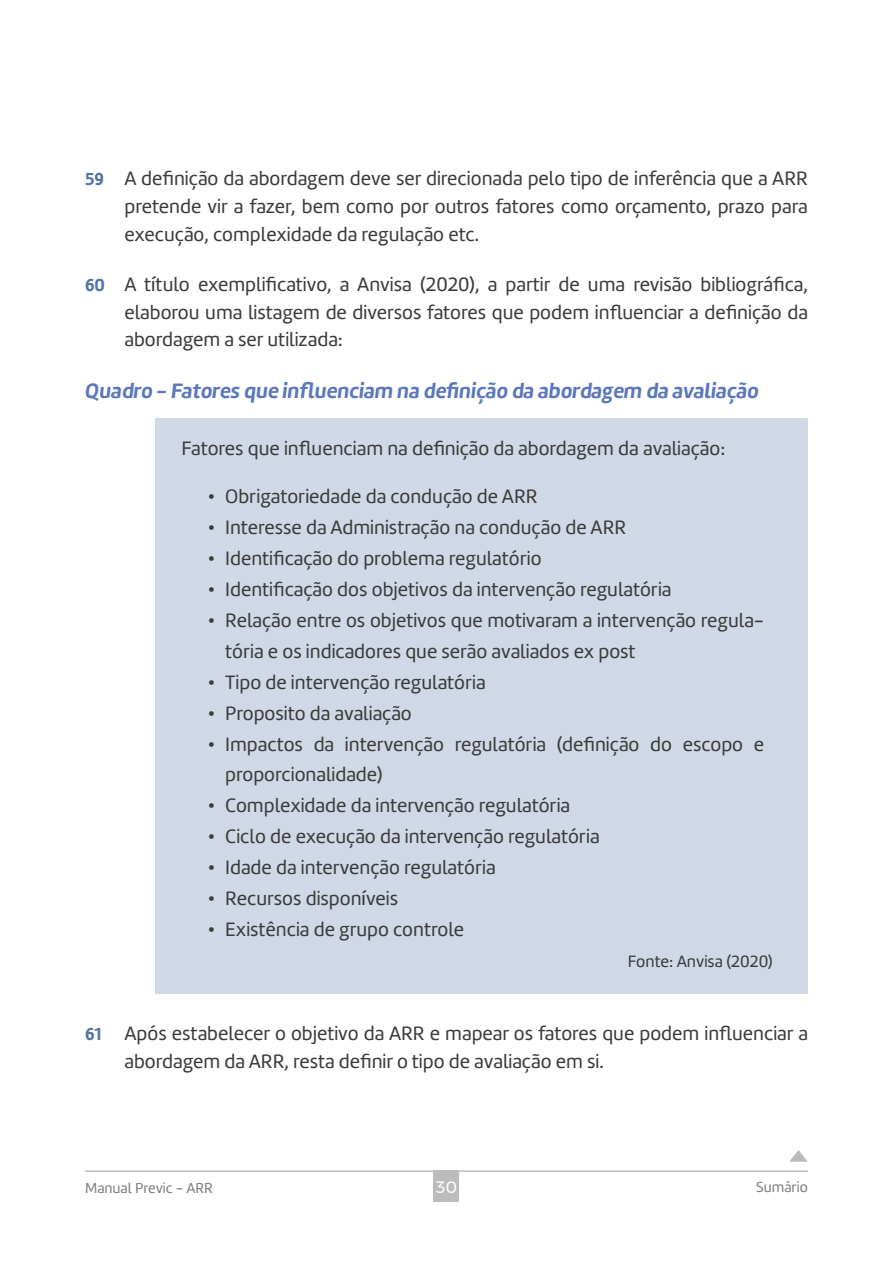
<style>
.page{position:relative;width:893px;height:1263px;background:#fff}
.page>*{position:absolute;margin:0;border:0;box-sizing:border-box;transform-origin:0 0}
.t1{font:700 21.6px "Amelia Basic Oblicua";color:#5c78bb}
.t2{font:20.1px/27.9px "Amelia Basic";color:#3c3c3b}
.t3{font:16.95px "Amelia Basic";color:#3c3c3b}
.t4{font:16.5px "Montserrat";color:#fff}
.t5{font:15px "Amelia Basic";color:#818080}
.s1{font-family:"Amelia Basic Bold";font-size:18px;color:#5574a3}
</style>
<div class="page">
<hr style="left:85px;top:1170px;width:723px;height:2px;background:#bcbcbc">
<div style="left:434px;top:1170px;width:25px;height:32px;background:#bcbcbc"></div>
<svg style="left:789px;top:1150px;width:19px;height:12px"></svg>
<div style="left:155px;top:418px;width:653px;height:64px;background:#d0d8e6"></div>
<div style="left:155px;top:466px;width:653px;height:64px;background:#d0d8e6"></div>
<div style="left:155px;top:528px;width:653px;height:64px;background:#d0d8e6"></div>
<div style="left:155px;top:590px;width:653px;height:95px;background:#d0d8e6"></div>
<div style="left:155px;top:682px;width:653px;height:64px;background:#d0d8e6"></div>
<div style="left:155px;top:713px;width:653px;height:95px;background:#d0d8e6"></div>
<div style="left:155px;top:806px;width:653px;height:64px;background:#d0d8e6"></div>
<div style="left:155px;top:868px;width:653px;height:64px;background:#d0d8e6"></div>
<div style="left:155px;top:930px;width:653px;height:64px;background:#d0d8e6"></div>
<p class="t2" style="left:124px;top:165px;width:685px;text-align:justify;text-indent:-39px"><span class="s1">59</span> A definição da abordagem deve ser direcionada pelo tipo de inferência que a ARR pretende vir a fazer, bem como por outros fatores como orçamento, prazo para execução, complexidade da regulação etc.</p>
<p class="t2" style="left:124px;top:270px;width:685px;text-align:justify;text-indent:-39px"><span class="s1">60</span> A título exemplificativo, a Anvisa (2020), a partir de uma revisão bibliográfica, elaborou uma listagem de diversos fatores que podem influenciar a definição da abordagem a ser utilizada:</p>
<p class="t1" style="left:85px;top:378px;width:675px">Quadro - Fatores que influenciam na definição da abordagem da avaliação</p>
<p class="t2" style="left:181px;top:434px;width:545px">Fatores que influenciam na definição da abordagem da avaliação:</p>
<p class="t2" style="left:208px;top:483px;width:331px">• Obrigatoriedade da condução de ARR</p>
<p class="t2" style="left:208px;top:514px;width:420px">• Interesse da Administração na condução de ARR</p>
<p class="t2" style="left:208px;top:544px;width:335px">• Identificação do problema regulatório</p>
<p class="t2" style="left:208px;top:575px;width:465px">• Identificação dos objetivos da intervenção regulatória</p>
<p class="t2" style="left:225px;top:605px;width:540px;line-height:30.9px;text-indent:-18px">• Relação entre os objetivos que motivaram a intervenção regula&shy;tória e os indicadores que serão avaliados ex post</p>
<p class="t2" style="left:208px;top:668px;width:279px">• Tipo de intervenção regulatória</p>
<p class="t2" style="left:208px;top:699px;width:206px">• Proposito da avaliação</p>
<p class="t2" style="left:225px;top:728px;width:540px;line-height:30.9px;text-indent:-18px">• Impactos da intervenção regulatória (definição do escopo e proporcionalidade)</p>
<p class="t2" style="left:208px;top:792px;width:364px">• Complexidade da intervenção regulatória</p>
<p class="t2" style="left:208px;top:823px;width:393px">• Ciclo de execução da intervenção regulatória</p>
<p class="t2" style="left:208px;top:854px;width:289px">• Idade da intervenção regulatória</p>
<p class="t2" style="left:208px;top:884px;width:192px">• Recursos disponíveis</p>
<p class="t2" style="left:208px;top:915px;width:258px">• Existência de grupo controle</p>
<p class="t3" style="left:628px;top:951px;width:147px">Fonte: Anvisa (2020)</p>
<p class="t2" style="left:124px;top:1019px;width:685px;text-indent:-39px"><span class="s1">61</span> Após estabelecer o objetivo da ARR e mapear os fatores que podem influenciar a abordagem da ARR, resta definir o tipo de avaliação em si.</p>
<p class="t5" style="left:85px;top:1179px;width:129px">Manual Previc - ARR</p>
<p class="t4" style="left:436px;top:1174px;width:23px">30</p>
<p class="t5" style="left:756px;top:1178px;width:53px">Sumário</p>
</div>
